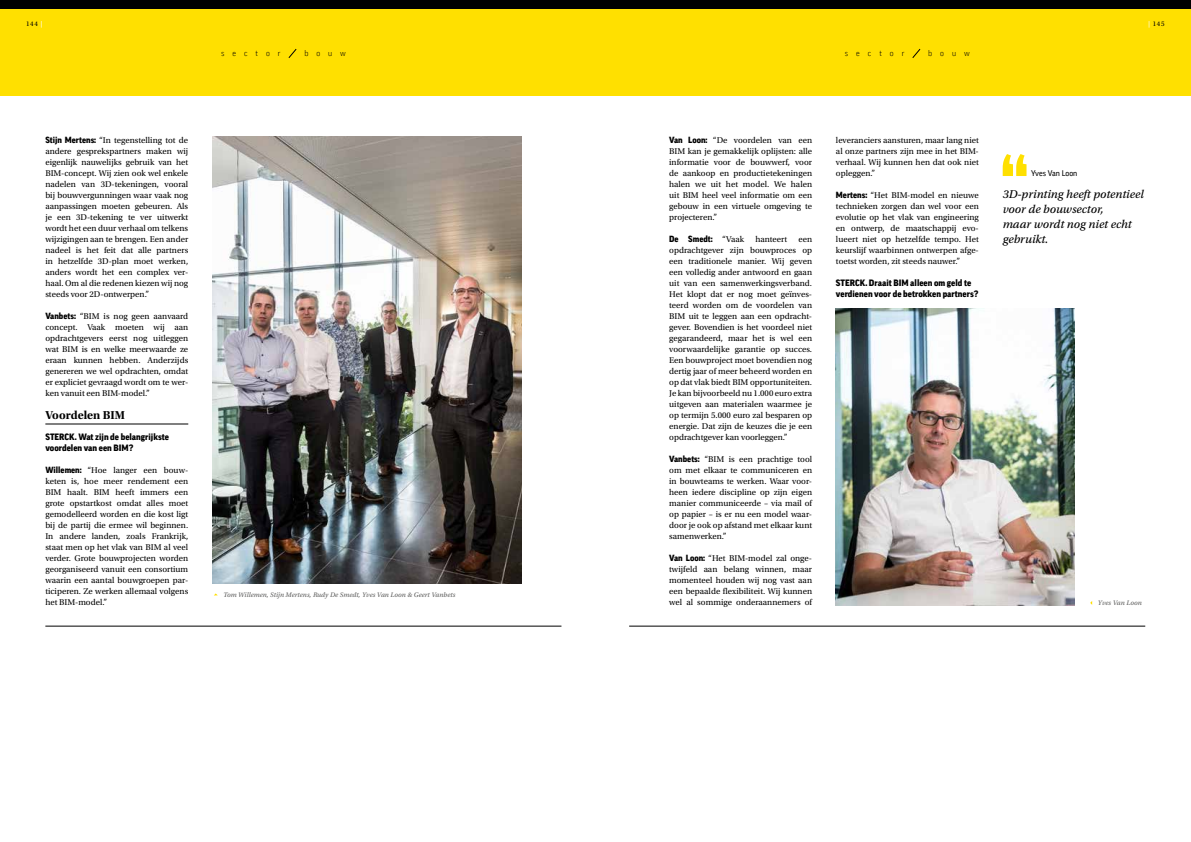
<style>
.page{position:relative;width:1191px;height:842px;background:#fff}
.page>*{position:absolute;margin:0;border:0;box-sizing:border-box;transform-origin:0 0}
.t1{font:12px/15px "Utopia Std Capt It";color:#000}
.t2{font:12px "Utopia Std Bold Subh";color:#000}
.t3{font:900 9px/11px "Good OSF";color:#000}
.t4{font:8.8px/11px "Utopia Std";color:#000;text-align:justify}
.t5{font:900 8.7px "Good OSF";color:#000}
.t6{font:300 8px "Good LF";letter-spacing:1em;color:#000}
.t7{font:8px "Good";letter-spacing:-.005em;color:#000}
.t8{font:7px "Utopia Std Capt It";color:#626261}
.t9{font:7px "Utopia Std";letter-spacing:.1em;color:#000}
.s1{font-family:"Utopia Std Black Headline";color:#fff}
.s2{font-family:"Good OSF";font-weight:900;font-size:8.7px}
.s3{font-family:"Utopia Std";font-weight:400;font-size:8.8px}
</style>
<div class="page">
<hr style="left:629px;top:626px;width:516px;height:1px;background:#000">
<hr style="left:45px;top:626px;width:516px;height:1px;background:#000">
<hr style="left:45px;top:424px;width:143px;height:1px;background:#000">
<svg style="left:1002px;top:154px;width:24px;height:22px"></svg>
<img style="left:836px;top:308px;width:238px;height:297px">
<img style="left:212px;top:136px;width:310px;height:447px">
<div style="left:0;top:3px;width:595px;height:93px;background:#ffe000"></div>
<div style="left:595px;top:3px;width:596px;height:93px;background:#ffe000"></div>
<div style="left:0;top:0;width:595px;height:9px;background:#000"></div>
<div style="left:595px;top:0;width:596px;height:9px;background:#000"></div>
<svg style="left:288px;top:48px;width:9px;height:10px"></svg>
<svg style="left:912px;top:48px;width:8px;height:10px"></svg>
<p class="t9" style="left:26px;top:19px;width:18px">144 <span class="s1">|</span></p>
<p class="t9" style="left:1148px;top:19px;width:18px"><span class="s1">|</span> 145</p>
<p class="t4" style="left:45px;top:135px;width:144px"><span class="s2">Stijn Mertens:</span> “In tegenstelling tot de andere gesprekspartners maken wij eigenlijk nauwelijks gebruik van het BIM-concept. Wij zien ook wel enkele nadelen van 3D-tekeningen, vooral bij bouwvergunningen waar vaak nog aanpassingen moeten gebeuren. Als je een 3D-tekening te ver uitwerkt wordt het een duur verhaal om telkens wijzigingen aan te brengen. Een ander nadeel is het feit dat alle partners in hetzelfde 3D-plan moet werken, anders wordt het een complex ver&shy;haal. Om al die redenen kiezen wij nog steeds voor 2D-ontwerpen.”</p>
<p class="t4" style="left:45px;top:311px;width:144px"><span class="s2">Vanbets:</span> “BIM is nog geen aanvaard concept. Vaak moeten wij aan opdrachtgevers eerst nog uitleggen wat BIM is en welke meerwaarde ze eraan kunnen hebben. Anderzijds genereren we wel opdrachten, omdat er expliciet gevraagd wordt om te wer&shy;ken vanuit een BIM-model.”</p>
<h1 class="t2" style="left:45px;top:409px;width:81px">Voordelen BIM</h1>
<p class="t3" style="left:45px;top:431px;width:125px">STERCK. Wat zijn de belangrijkste voordelen van een BIM?</p>
<p class="t4" style="left:45px;top:465px;width:144px"><span class="s2">Willemen:</span> “Hoe langer een bouw&shy;keten is, hoe meer rendement een BIM haalt. BIM heeft immers een grote opstartkost omdat alles moet gemodelleerd worden en die kost ligt bij de partij die ermee wil beginnen.<br>In andere landen, zoals Frankrijk, staat men op het vlak van BIM al veel verder. Grote bouwprojecten worden georganiseerd vanuit een consortium waarin een aantal bouwgroepen par&shy;ticiperen. Ze werken allemaal volgens het BIM-model.”</p>
<p class="t6" style="left:221px;top:49px;width:61px">sector</p>
<p class="t6" style="left:304px;top:49px;width:43px">bouw</p>
<p class="t6" style="left:845px;top:49px;width:61px">sector</p>
<p class="t6" style="left:928px;top:49px;width:43px">bouw</p>
<p class="t8" style="left:223px;top:590px;width:233px">Tom Willemen, Stijn Mertens, Rudy De Smedt, Yves Van Loon &amp; Geert Vanbets</p>
<p class="t4" style="left:669px;top:135px;width:144px"><span class="s2">Van Loon:</span> “De voordelen van een BIM kan je gemakkelijk oplijsten: alle informatie voor de bouwwerf, voor de aankoop en productietekeningen halen we uit het model. We halen uit BIM heel veel informatie om een gebouw in een virtuele omgeving te projecteren.”</p>
<p class="t5" style="left:669px;top:234px;width:77px">De Smedt: <span class="s3">“Vaak</span></p>
<p class="t4" style="left:755px;top:234px;width:33px">hanteert</p>
<p class="t4" style="left:669px;top:234px;width:144px;text-align:left;text-indent:129px">een opdrachtgever zijn bouwproces op een traditionele manier. Wij geven een volledig ander antwoord en gaan uit van een samenwerkingsverband.<br>Het klopt dat er nog moet geïnves&shy;teerd worden om de voordelen van BIM uit te leggen aan een opdracht&shy;gever. Bovendien is het voordeel niet gegarandeerd, maar het is wel een voorwaardelijke garantie op succes.<br>Een bouwproject moet bovendien nog dertig jaar of meer beheerd worden en op dat vlak biedt BIM opportuniteiten.<br>Je kan bijvoorbeeld nu 1.000 euro extra uitgeven aan materialen waarmee je op termijn 5.000 euro zal besparen op energie. Dat zijn de keuzes die je een opdrachtgever kan voorleggen.”</p>
<p class="t4" style="left:669px;top:454px;width:144px"><span class="s2">Vanbets:</span> “BIM is een prachtige tool om met elkaar te communiceren en in bouwteams te werken. Waar voor&shy;heen iedere discipline op zijn eigen manier communiceerde – via mail of op papier – is er nu een model waar&shy;door je ook op afstand met elkaar kunt samenwerken.”</p>
<p class="t4" style="left:669px;top:553px;width:144px"><span class="s2">Van Loon:</span> “Het BIM-model zal onge&shy;twijfeld aan belang winnen, maar momenteel houden wij nog vast aan een bepaalde flexibiliteit. Wij kunnen wel al sommige onderaannemers of</p>
<p class="t4" style="left:836px;top:135px;width:144px">leveranciers aansturen, maar lang niet al onze partners zijn mee in het BIM&shy;verhaal. Wij kunnen hen dat ook niet opleggen.”</p>
<p class="t4" style="left:836px;top:190px;width:144px"><span class="s2">Mertens:</span> “Het BIM-model en nieuwe technieken zorgen dan wel voor een evolutie op het vlak van engineering en ontwerp, de maatschappij evo&shy;lueert niet op hetzelfde tempo. Het keurslijf waarbinnen ontwerpen afge&shy;toetst worden, zit steeds nauwer.”</p>
<p class="t3" style="left:836px;top:277px;width:144px">STERCK. Draait BIM alleen om geld te verdienen voor de betrokken partners?</p>
<p class="t7" style="left:1031px;top:169px;width:48px">Yves Van Loon</p>
<h1 class="t1" style="left:1002px;top:187px;width:142px">3D-printing heeft potentieel voor de bouwsector,<br>maar wordt nog niet echt gebruikt.</h1>
<p class="t8" style="left:1098px;top:599px;width:45px">Yves Van Loon</p>
</div>
